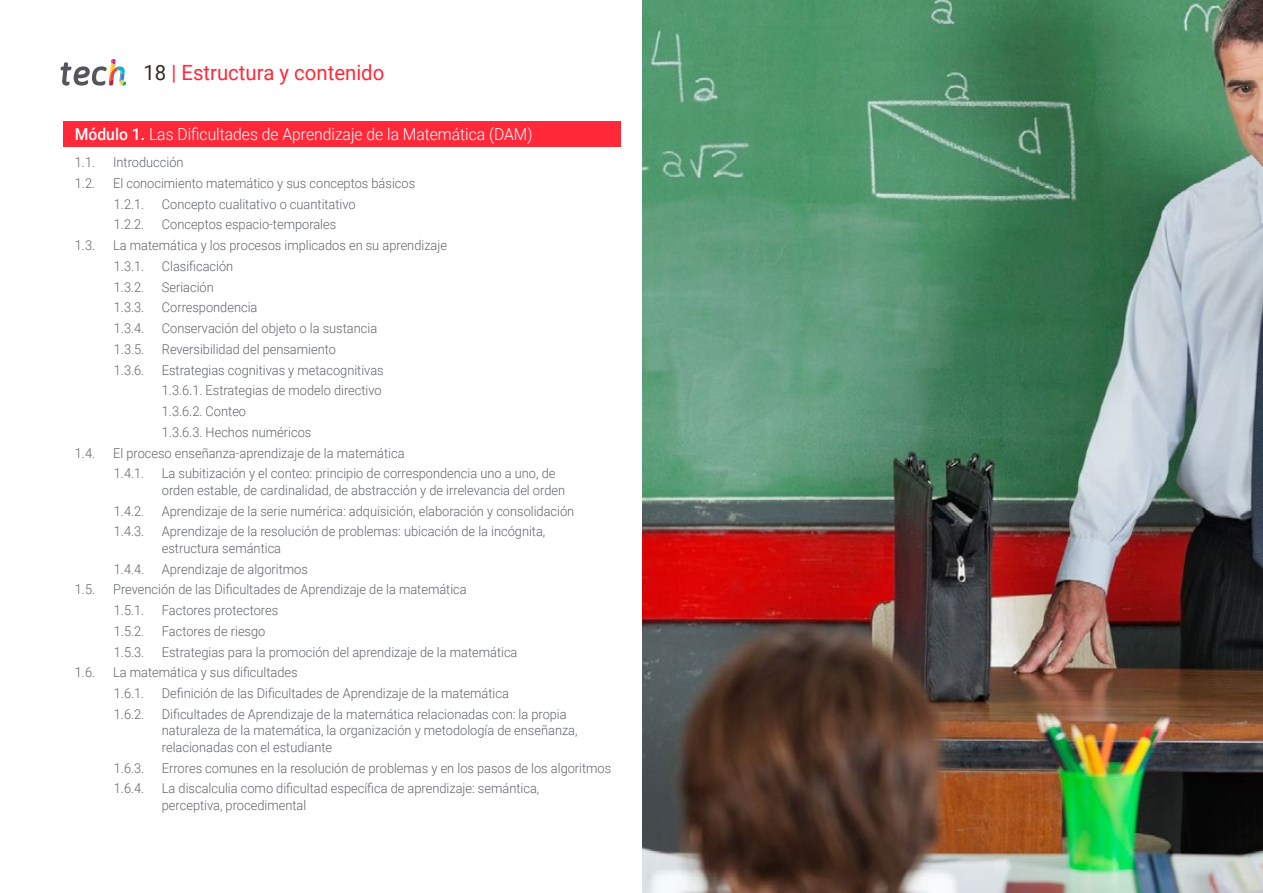
<style>
.page{position:relative;width:1263px;height:893px;background:#fff}
.page>*{position:absolute;margin:0;border:0;box-sizing:border-box;transform-origin:0 0}
.t1{font:21px "Roboto";color:#ff293a}
.t2{font:300 16.5px "Roboto";color:#fff;scale:.95 1}
.t3{font:300 13.5px/20.7px "Roboto";color:#61646a;scale:.95 1}
.s1{color:#312e20}
.s2{font-weight:500}
</style>
<div class="page">
<div style="left:64px;top:121px;width:557px;height:25px;background:#ff293a"></div>
<img style="left:642px;top:0;width:621px;height:893px">
<svg style="left:61px;top:59px;width:65px;height:27px"></svg>
<h1 class="t1" style="left:144px;top:57px;width:242px"><span class="s1">18</span> | Estructura y contenido</h1>
<p class="t2" style="left:75px;top:123px;width:483px"><span class="s2">Módulo 1.</span> Las Dificultades de Aprendizaje de la Matemática (DAM)</p>
<p class="t3" style="left:75px;top:151px;width:23px">1.1.</p>
<p class="t3" style="left:113px;top:151px;width:76px">Introducción</p>
<p class="t3" style="left:75px;top:172px;width:23px">1.2.</p>
<p class="t3" style="left:113px;top:172px;width:319px">El conocimiento matemático y sus conceptos básicos<br>1.2.1.</p>
<p class="t3" style="left:162px;top:193px;width:206px">Concepto cualitativo o cuantitativo</p>
<p class="t3" style="left:114px;top:214px;width:34px">1.2.2.</p>
<p class="t3" style="left:162px;top:214px;width:185px">Conceptos espacio-temporales</p>
<p class="t3" style="left:75px;top:234px;width:23px">1.3.</p>
<p class="t3" style="left:113px;top:234px;width:353px">La matemática y los procesos implicados en su aprendizaje<br>1.3.1.</p>
<p class="t3" style="left:162px;top:255px;width:77px">Clasificación</p>
<p class="t3" style="left:114px;top:276px;width:34px">1.3.2.</p>
<p class="t3" style="left:162px;top:276px;width:56px">Seriación</p>
<p class="t3" style="left:114px;top:297px;width:34px">1.3.3.</p>
<p class="t3" style="left:162px;top:297px;width:102px">Correspondencia</p>
<p class="t3" style="left:114px;top:317px;width:34px">1.3.4.</p>
<p class="t3" style="left:162px;top:317px;width:228px">Conservación del objeto o la sustancia</p>
<p class="t3" style="left:114px;top:338px;width:34px">1.3.5.</p>
<p class="t3" style="left:162px;top:338px;width:185px">Reversibilidad del pensamiento</p>
<p class="t3" style="left:114px;top:359px;width:34px">1.3.6.</p>
<p class="t3" style="left:162px;top:359px;width:235px">Estrategias cognitivas y metacognitivas<br>1.3.6.1. Estrategias de modelo directivo<br>1.3.6.2. Conteo<br>1.3.6.3. Hechos numéricos</p>
<p class="t3" style="left:75px;top:442px;width:23px">1.4.</p>
<p class="t3" style="left:113px;top:442px;width:308px">El proceso enseñanza-aprendizaje de la matemática<br>1.4.1.</p>
<p class="t3" style="left:162px;top:465px;width:426px;line-height:16.5px">La subitización y el conteo: principio de correspondencia uno a uno, de orden estable, de cardinalidad, de abstracción y de irrelevancia del orden</p>
<p class="t3" style="left:114px;top:500px;width:34px">1.4.2.</p>
<p class="t3" style="left:162px;top:500px;width:436px">Aprendizaje de la serie numérica: adquisición, elaboración y consolidación</p>
<p class="t3" style="left:114px;top:521px;width:34px">1.4.3.</p>
<p class="t3" style="left:162px;top:523px;width:405px;line-height:16.5px">Aprendizaje de la resolución de problemas: ubicación de la incógnita, estructura semántica</p>
<p class="t3" style="left:114px;top:558px;width:34px">1.4.4.</p>
<p class="t3" style="left:162px;top:558px;width:155px">Aprendizaje de algoritmos</p>
<p class="t3" style="left:75px;top:579px;width:23px">1.5.</p>
<p class="t3" style="left:113px;top:579px;width:374px">Prevención de las Dificultades de Aprendizaje de la matemática<br>1.5.1.</p>
<p class="t3" style="left:162px;top:599px;width:124px">Factores protectores</p>
<p class="t3" style="left:114px;top:620px;width:34px">1.5.2.</p>
<p class="t3" style="left:162px;top:620px;width:111px">Factores de riesgo</p>
<p class="t3" style="left:114px;top:641px;width:34px">1.5.3.</p>
<p class="t3" style="left:162px;top:641px;width:376px">Estrategias para la promoción del aprendizaje de la matemática</p>
<p class="t3" style="left:75px;top:662px;width:23px">1.6.</p>
<p class="t3" style="left:113px;top:662px;width:196px">La matemática y sus dificultades<br>1.6.1.</p>
<p class="t3" style="left:162px;top:682px;width:367px">Definición de las Dificultades de Aprendizaje de la matemática</p>
<p class="t3" style="left:114px;top:703px;width:34px">1.6.2.</p>
<p class="t3" style="left:162px;top:705px;width:439px;line-height:16.5px">Dificultades de Aprendizaje de la matemática relacionadas con: la propia naturaleza de la matemática, la organización y metodología de enseñanza, relacionadas con el estudiante</p>
<p class="t3" style="left:114px;top:757px;width:34px">1.6.3.</p>
<p class="t3" style="left:162px;top:757px;width:475px">Errores comunes en la resolución de problemas y en los pasos de los algoritmos</p>
<p class="t3" style="left:114px;top:778px;width:34px">1.6.4.</p>
<p class="t3" style="left:162px;top:780px;width:399px;line-height:16.5px">La discalculia como dificultad específica de aprendizaje: semántica, perceptiva, procedimental</p>
</div>
